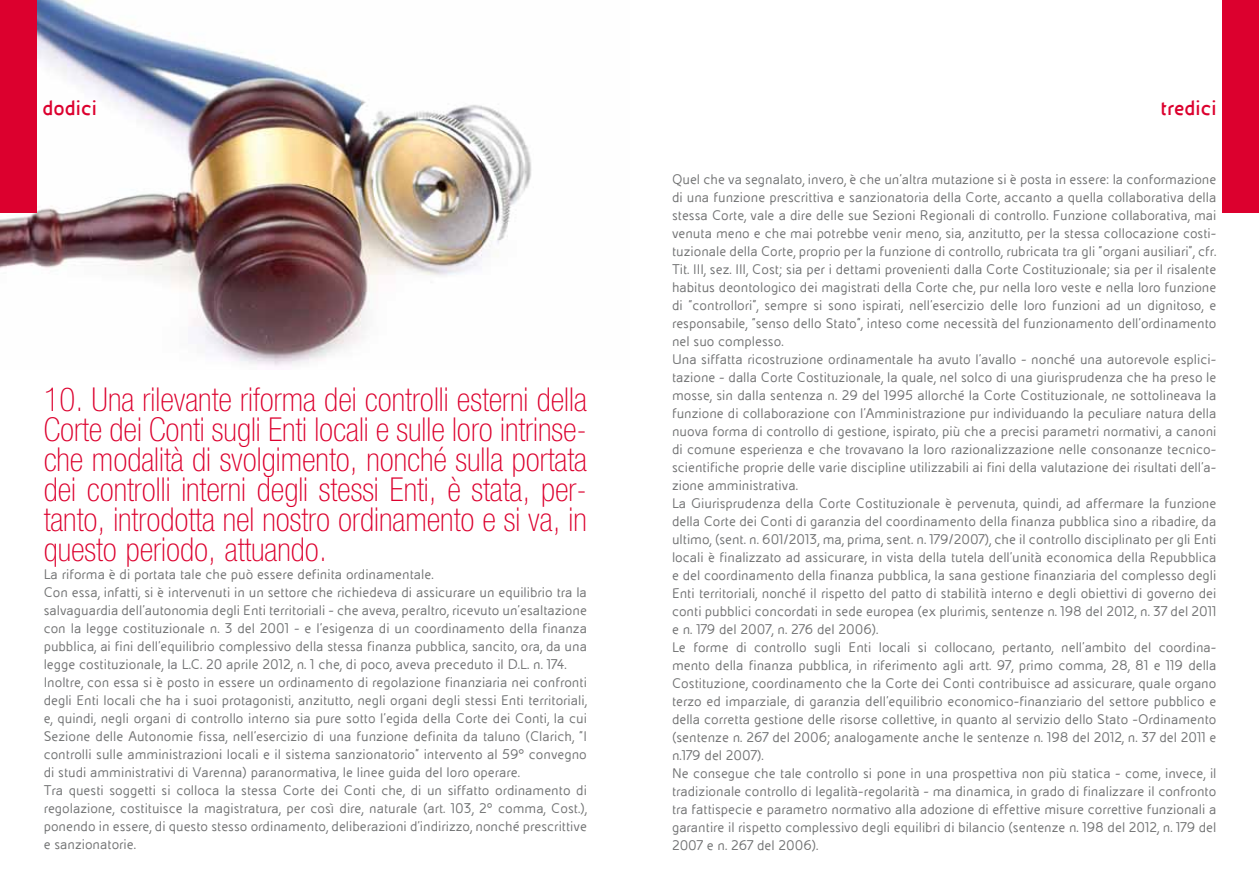
<style>
.page{position:relative;width:1259px;height:893px;background:#fff}
.page>*{position:absolute;margin:0;border:0;box-sizing:border-box;transform-origin:0 0}
.t1{font:100 condensed 33px/30px "Helvetica Neue LT Std";color:#dc002e;text-align:justify}
.t2{font:700 22.5px "Eni Exp";color:#dc002e}
.t3{font:15px/18px "Eni Exp Reg";color:#707172}
</style>
<div class="page">
<div style="left:1222px;top:0;width:37px;height:213px;background:#dc002e"></div>
<img style="left:0;top:0;width:532px;height:367px">
<div style="left:0;top:0;width:36px;height:213px;background:#dc002e"></div>
<h2 class="t2" style="left:43px;top:96px;width:56px">dodici</h2>
<h2 class="t2" style="left:1160px;top:96px;width:58px">tredici</h2>
<p class="t1" style="left:44px;top:384px;width:545px">10. Una rilevante riforma dei controlli esterni della Corte dei Conti sugli Enti locali e sulle loro intrinse&shy;che modalità di svolgimento, nonché sulla portata dei controlli interni degli stessi Enti, è stata, per&shy;tanto, introdotta nel nostro ordinamento e si va, in questo periodo, attuando.</p>
<p class="t3" style="left:44px;top:565px;width:545px">La riforma è di portata tale che può essere definita ordinamentale.<br>Con essa, infatti, si è intervenuti in un settore che richiedeva di assicurare un equilibrio tra la salvaguardia dell’autonomia degli Enti territoriali - che aveva, peraltro, ricevuto un’esaltazione con la legge costituzionale n. 3 del 2001 - e l’esigenza di un coordinamento della finanza pubblica, ai fini dell’equilibrio complessivo della stessa finanza pubblica, sancito, ora, da una legge costituzionale, la L.C. 20 aprile 2012, n. 1 che, di poco, aveva preceduto il D.L. n. 174.<br>Inoltre, con essa si è posto in essere un ordinamento di regolazione finanziaria nei confronti degli Enti locali che ha i suoi protagonisti, anzitutto, negli organi degli stessi Enti territoriali, e, quindi, negli organi di controllo interno sia pure sotto l’egida della Corte dei Conti, la cui Sezione delle Autonomie fissa, nell’esercizio di una funzione definita da taluno (Clarich, “I controlli sulle amministrazioni locali e il sistema sanzionatorio” intervento al 59° convegno di studi amministrativi di Varenna) paranormativa, le linee guida del loro operare.<br>Tra questi soggetti si colloca la stessa Corte dei Conti che, di un siffatto ordinamento di regolazione, costituisce la magistratura, per così dire, naturale (art. 103, 2° comma, Cost.), ponendo in essere, di questo stesso ordinamento, deliberazioni d’indirizzo, nonché prescrittive e sanzionatorie.</p>
<p class="t3" style="left:672px;top:171px;width:546px">Quel che va segnalato, invero, è che un’altra mutazione si è posta in essere: la conformazione di una funzione prescrittiva e sanzionatoria della Corte, accanto a quella collaborativa della stessa Corte, vale a dire delle sue Sezioni Regionali di controllo. Funzione collaborativa, mai venuta meno e che mai potrebbe venir meno, sia, anzitutto, per la stessa collocazione costi&shy;tuzionale della Corte, proprio per la funzione di controllo, rubricata tra gli “organi ausiliari”, cfr.<br>Tit. III, sez. III, Cost; sia per i dettami provenienti dalla Corte Costituzionale; sia per il risalente habitus deontologico dei magistrati della Corte che, pur nella loro veste e nella loro funzione di “controllori”, sempre si sono ispirati, nell’esercizio delle loro funzioni ad un dignitoso, e responsabile, “senso dello Stato”, inteso come necessità del funzionamento dell’ordinamento nel suo complesso.<br>Una siffatta ricostruzione ordinamentale ha avuto l’avallo - nonché una autorevole esplici&shy;tazione - dalla Corte Costituzionale, la quale, nel solco di una giurisprudenza che ha preso le mosse, sin dalla sentenza n. 29 del 1995 allorché la Corte Costituzionale, ne sottolineava la funzione di collaborazione con l’Amministrazione pur individuando la peculiare natura della nuova forma di controllo di gestione, ispirato, più che a precisi parametri normativi, a canoni di comune esperienza e che trovavano la loro razionalizzazione nelle consonanze tecnico&shy;scientifiche proprie delle varie discipline utilizzabili ai fini della valutazione dei risultati dell’a&shy;zione amministrativa.<br>La Giurisprudenza della Corte Costituzionale è pervenuta, quindi, ad affermare la funzione della Corte dei Conti di garanzia del coordinamento della finanza pubblica sino a ribadire, da ultimo, (sent. n. 601/2013, ma, prima, sent. n. 179/2007), che il controllo disciplinato per gli Enti locali è finalizzato ad assicurare, in vista della tutela dell’unità economica della Repubblica e del coordinamento della finanza pubblica, la sana gestione finanziaria del complesso degli Enti territoriali, nonché il rispetto del patto di stabilità interno e degli obiettivi di governo dei conti pubblici concordati in sede europea (ex plurimis, sentenze n. 198 del 2012, n. 37 del 2011 e n. 179 del 2007, n. 276 del 2006).<br>Le forme di controllo sugli Enti locali si collocano, pertanto, nell’ambito del coordina&shy;mento della finanza pubblica, in riferimento agli artt. 97, primo comma, 28, 81 e 119 della Costituzione, coordinamento che la Corte dei Conti contribuisce ad assicurare, quale organo terzo ed imparziale, di garanzia dell’equilibrio economico-finanziario del settore pubblico e della corretta gestione delle risorse collettive, in quanto al servizio dello Stato -Ordinamento (sentenze n. 267 del 2006; analogamente anche le sentenze n. 198 del 2012, n. 37 del 2011 e n.179 del 2007).<br>Ne consegue che tale controllo si pone in una prospettiva non più statica - come, invece, il tradizionale controllo di legalità-regolarità - ma dinamica, in grado di finalizzare il confronto tra fattispecie e parametro normativo alla adozione di effettive misure correttive funzionali a garantire il rispetto complessivo degli equilibri di bilancio (sentenze n. 198 del 2012, n. 179 del 2007 e n. 267 del 2006).</p>
</div>
